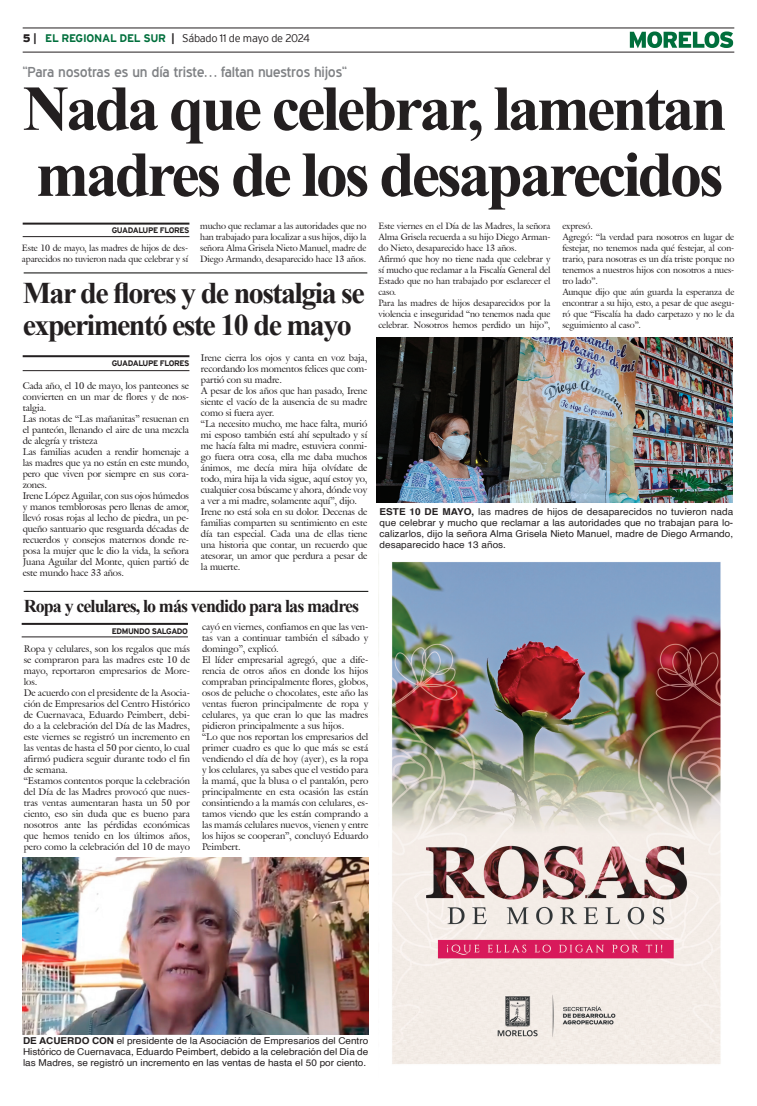
<style>
.page{position:relative;width:757px;height:1106px;background:#fff}
.page>*{position:absolute;margin:0;border:0;box-sizing:border-box;transform-origin:0 0}
.t1{font:700 64px/66px "Times New Roman";letter-spacing:-.05em;color:#231f20}
.t2{font:700 30px/32px "Times New Roman";letter-spacing:-.05em;color:#231f20}
.t3{font:700 18px "Times New Roman";letter-spacing:-.05em;color:#231f20}
.t4{font:14px "Blue Highway";letter-spacing:-.015em;color:#808285;scale:1.05 1}
.t5{font:300 11px "Interstate";letter-spacing:-.025em;color:#231f20}
.t6{font:9.5px/11px "Galliard IT Cby BT";color:#231f20}
.t7{font:9.5px/11px "Helvetica";color:#231f20;text-align:justify;scale:1.05 1}
.t8{font:9px/11px "Galliard IT Cby BT";letter-spacing:-.01em;color:#231f20}
.t9{font:700 8px "Interstate";letter-spacing:-.05em;color:#231f20}
.s1{font-weight:900}
.s2{font-weight:700}
.s3{font-weight:700;color:#006f3c}
</style>
<div class="page">
<hr style="left:23px;top:28px;width:711px;height:1px;background:#231f20">
<hr style="left:23px;top:52px;width:711px;height:1px;background:#231f20">
<svg style="left:630px;top:31px;width:103px;height:17px"></svg>
<img style="left:378px;top:554px;width:343px;height:510px">
<hr style="left:23px;top:223px;width:166px;height:2px;background:#231f20">
<hr style="left:23px;top:236px;width:166px;height:1px;background:#231f20">
<hr style="left:23px;top:355px;width:166px;height:2px;background:#231f20">
<hr style="left:23px;top:370px;width:166px;height:1px;background:#231f20">
<hr style="left:22px;top:623px;width:166px;height:2px;background:#231f20">
<hr style="left:22px;top:636px;width:166px;height:1px;background:#231f20">
<hr style="left:24px;top:591px;width:344px;height:1px;background:#040503">
<img style="left:23px;top:857px;width:345px;height:177px">
<hr style="left:24px;top:272px;width:343px;height:1px;background:#040503">
<img style="left:376px;top:337px;width:356px;height:165px">
<p class="t5" style="left:23px;top:32px;width:288px"><span class="s1">5</span> <span class="s2">|</span> <span class="s3">EL REGIONAL DEL SUR</span> <span class="s2">|</span> Sábado 11 de mayo de 2024</p>
<h3 class="t4" style="left:23px;top:63px;width:310px">“Para nosotras es un día triste… faltan nuestros hijos“</h3>
<h1 class="t1" style="left:23px;top:74px;width:705px">Nada que celebrar, lamentan madres de los desaparecidos</h1>
<p class="t9" style="left:112px;top:226px;width:79px">GUADALUPE FLORES</p>
<p class="t8" style="left:378px;top:221px;width:173px">Este viernes en el Día de las Madres, la señora Alma Grisela recuerda a su hijo Diego Arman&shy;do Nieto, desaparecido hace 13 años.<br>Afirmó que hoy no tiene nada que celebrar y sí mucho que reclamar a la Fiscalía General del Estado que no han trabajado por esclarecer el caso.<br>Para las madres de hijos desaparecidos por la violencia e inseguridad “no tenemos nada que celebrar. Nosotros hemos perdido un hijo”,</p>
<p class="t8" style="left:562px;top:221px;width:173px">expresó.<br>Agregó: “la verdad para nosotros en lugar de festejar, no tenemos nada qué festejar, al con&shy;trario, para nosotras es un día triste porque no tenemos a nuestros hijos con nosotros a nues&shy;tro lado”.<br>Aunque dijo que aún guarda la esperanza de encontrar a su hijo, esto, a pesar de que asegu&shy;ró que “Fiscalía ha dado carpetazo y no le da seguimiento al caso”.</p>
<p class="t8" style="left:200px;top:221px;width:168px;text-align:justify">mucho que reclamar a las autoridades que no han trabajado para localizar a sus hijos, dijo la señora Alma Grisela Nieto Manuel, madre de Diego Armando, desaparecido hace 13 años.</p>
<p class="t8" style="left:22px;top:243px;width:168px">Este 10 de mayo, las madres de hijos de des&shy;aparecidos no tuvieron nada que celebrar y sí</p>
<h2 class="t2" style="left:23px;top:276px;width:344px">Mar de flores y de nostalgia se experimentó este 10 de mayo</h2>
<p class="t9" style="left:112px;top:359px;width:79px">GUADALUPE FLORES</p>
<p class="t6" style="left:201px;top:352px;width:168px">Irene cierra los ojos y canta en voz baja, recordando los momentos felices que com&shy;partió con su madre.<br>A pesar de los años que han pasado, Irene siente el vacío de la ausencia de su madre como si fuera ayer.<br>“La necesito mucho, me hace falta, murió mi esposo también está ahí sepultado y sí me hacía falta mi madre, estuviera conmi&shy;go fuera otra cosa, ella me daba muchos ánimos, me decía mira hija olvídate de todo, mira hija la vida sigue, aquí estoy yo, cualquier cosa búscame y ahora, dónde voy a ver a mi madre, solamente aquí”, dijo.<br>Irene no está sola en su dolor. Decenas de familias comparten su sentimiento en este día tan especial. Cada una de ellas tiene una historia que contar, un recuerdo que atesorar, un amor que perdura a pesar de la muerte.</p>
<p class="t6" style="left:23px;top:380px;width:168px">Cada año, el 10 de mayo, los panteones se convierten en un mar de flores y de nos&shy;talgia.<br>Las notas de “Las mañanitas” resuenan en el panteón, llenando el aire de una mezcla de alegría y tristeza<br>Las familias acuden a rendir homenaje a las madres que ya no están en este mundo, pero que viven por siempre en sus cora&shy;zones.<br>Irene López Aguilar, con sus ojos húmedos y manos temblorosas pero llenas de amor, llevó rosas rojas al lecho de piedra, un pe&shy;queño santuario que resguarda décadas de recuerdos y consejos maternos donde re&shy;posa la mujer que le dio la vida, la señora Juana Aguilar del Monte, quien partió de este mundo hace 33 años.</p>
<p class="t7" style="left:379px;top:506px;width:338px"><span class="s2">ESTE 10 DE MAYO,</span> las madres de hijos de desaparecidos no tuvieron nada que celebrar y mucho que reclamar a las autoridades que no trabajan para lo&shy;calizarlos, dijo la señora Alma Grisela Nieto Manuel, madre de Diego Armando, desaparecido hace 13 años.</p>
<h3 class="t3" style="left:24px;top:592px;width:337px">Ropa y celulares, lo más vendido para las madres</h3>
<p class="t9" style="left:112px;top:626px;width:78px">EDMUNDO SALGADO</p>
<p class="t6" style="left:202px;top:621px;width:168px">cayó en viernes, confiamos en que las ven&shy;tas van a continuar también el sábado y domingo”, explicó.<br>El líder empresarial agregó, que a dife&shy;rencia de otros años en donde los hijos compraban principalmente flores, globos, osos de peluche o chocolates, este año las ventas fueron principalmente de ropa y celulares, ya que eran lo que las madres pidieron principalmente a sus hijos.<br>“Lo que nos reportan los empresarios del primer cuadro es que lo que más se está vendiendo el día de hoy (ayer), es la ropa y los celulares, ya sabes que el vestido para la mamá, que la blusa o el pantalón, pero principalmente en esta ocasión las están consintiendo a la mamás con celulares, es&shy;tamos viendo que les están comprando a las mamás celulares nuevos, vienen y entre los hijos se cooperan”, concluyó Eduardo Peimbert.</p>
<p class="t6" style="left:24px;top:643px;width:168px">Ropa y celulares, son los regalos que más se compraron para las madres este 10 de mayo, reportaron empresarios de More&shy;los.<br>De acuerdo con el presidente de la Asocia&shy;ción de Empresarios del Centro Histórico de Cuernavaca, Eduardo Peimbert, debi&shy;do a la celebración del Día de las Madres, este viernes se registró un incremento en las ventas de hasta el 50 por ciento, lo cual afirmó pudiera seguir durante todo el fin de semana.<br>“Estamos contentos porque la celebración del Día de las Madres provocó que nues&shy;tras ventas aumentaran hasta un 50 por ciento, eso sin duda que es bueno para nosotros ante las pérdidas económicas que hemos tenido en los últimos años, pero como la celebración del 10 de mayo</p>
<p class="t7" style="left:23px;top:1035px;width:330px"><span class="s2">DE ACUERDO CON</span> el presidente de la Asociación de Empresarios del Centro Histórico de Cuernavaca, Eduardo Peimbert, debido a la celebración del Día de las Madres, se registró un incremento en las ventas de hasta el 50 por ciento.</p>
</div>
